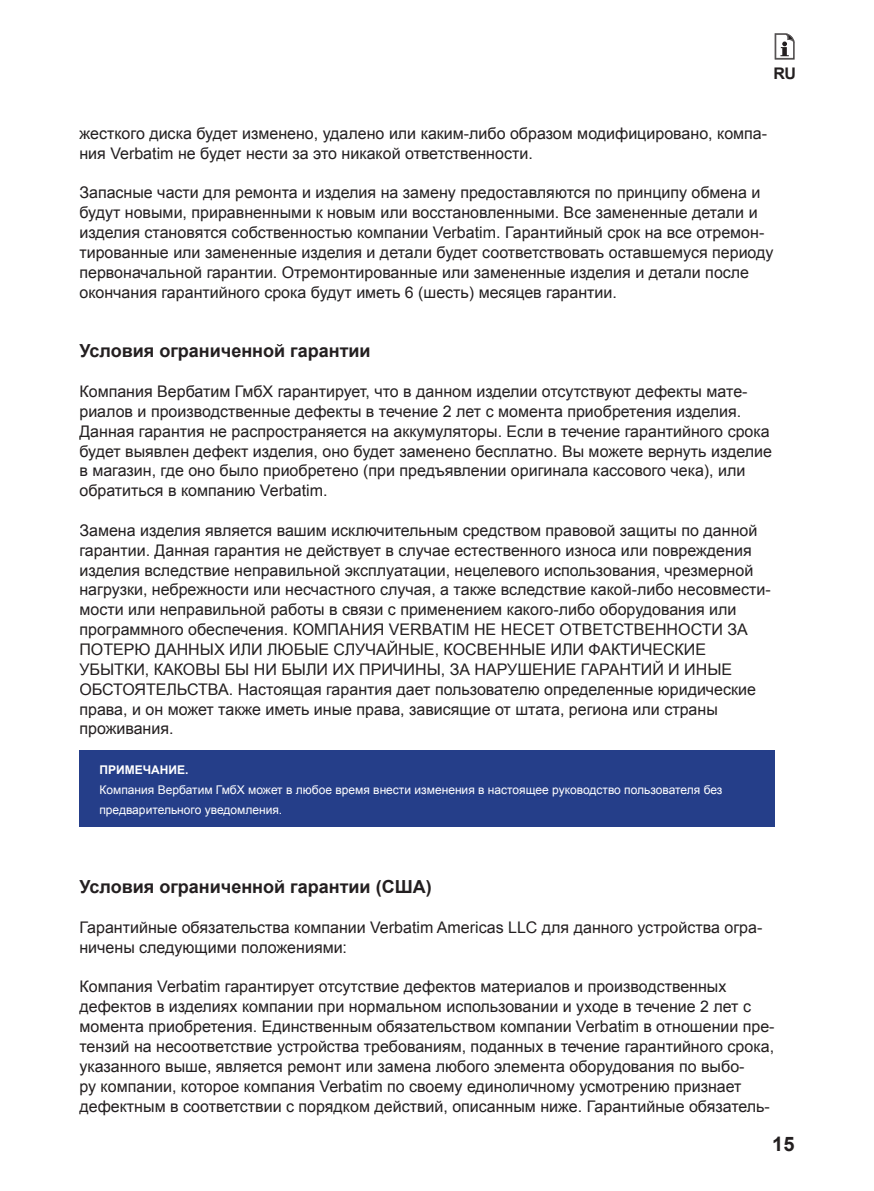
<style>
.page{position:relative;width:874px;height:1191px;background:#fff}
.page>*{position:absolute;margin:0;border:0;box-sizing:border-box;transform-origin:0 0}
.t1{font:700 20px "Arial";color:#231f20}
.t2{font:700 18px "Arial";color:#231f20}
.t3{font:16px/19.8px "Arial";color:#231f20}
.t4{font:700 16px "Arial";color:#231f20}
.t5{font:12px/19.8px "Arial";color:#fff}
.t6{font:700 12px "Arial";color:#fff}
</style>
<div class="page">
<svg style="left:774px;top:33px;width:20px;height:27px"></svg>
<div style="left:79px;top:750px;width:695px;height:76px;background:#253e89"></div>
<p class="t4" style="left:773px;top:65px;width:24px">RU</p>
<p class="t3" style="left:79px;top:123px;width:688px">жесткого диска будет изменено, удалено или каким-либо образом модифицировано, компа&shy;ния Verbatim не будет нести за это никакой ответственности.</p>
<p class="t3" style="left:79px;top:183px;width:695px">Запасные части для ремонта и изделия на замену предоставляются по принципу обмена и будут новыми, приравненными к новым или восстановленными. Все замененные детали и изделия становятся собственностью компании Verbatim. Гарантийный срок на все отремон&shy;тированные или замененные изделия и детали будет соответствовать оставшемуся периоду первоначальной гарантии. Отремонтированные или замененные изделия и детали после окончания гарантийного срока будут иметь 6 (шесть) месяцев гарантии.</p>
<p class="t2" style="left:79px;top:341px;width:292px">Условия ограниченной гарантии</p>
<p class="t3" style="left:79px;top:381px;width:693px">Компания Вербатим ГмбХ гарантирует, что в данном изделии отсутствуют дефекты мате&shy;риалов и производственные дефекты в течение 2 лет с момента приобретения изделия.<br>Данная гарантия не распространяется на аккумуляторы. Если в течение гарантийного срока будет выявлен дефект изделия, оно будет заменено бесплатно. Вы можете вернуть изделие в магазин, где оно было приобретено (при предъявлении оригинала кассового чека), или обратиться в компанию Verbatim.</p>
<p class="t3" style="left:79px;top:520px;width:692px">Замена изделия является вашим исключительным средством правовой защиты по данной гарантии. Данная гарантия не действует в случае естественного износа или повреждения изделия вследствие неправильной эксплуатации, нецелевого использования, чрезмерной нагрузки, небрежности или несчастного случая, а также вследствие какой-либо несовмести&shy;мости или неправильной работы в связи с применением какого-либо оборудования или программного обеспечения. КОМПАНИЯ VERBATIM НЕ НЕСЕТ ОТВЕТСТВЕННОСТИ ЗА ПОТЕРЮ ДАННЫХ ИЛИ ЛЮБЫЕ СЛУЧАЙНЫЕ, КОСВЕННЫЕ ИЛИ ФАКТИЧЕСКИЕ УБЫТКИ, КАКОВЫ БЫ НИ БЫЛИ ИХ ПРИЧИНЫ, ЗА НАРУШЕНИЕ ГАРАНТИЙ И ИНЫЕ ОБСТОЯТЕЛЬСТВА. Настоящая гарантия дает пользователю определенные юридические права, и он может также иметь иные права, зависящие от штата, региона или страны проживания.</p>
<p class="t6" style="left:99px;top:763px;width:90px">ПРИМЕЧАНИЕ.</p>
<p class="t5" style="left:99px;top:780px;width:624px">Компания Вербатим ГмбХ может в любое время внести изменения в настоящее руководство пользователя без предварительного уведомления.</p>
<p class="t2" style="left:79px;top:877px;width:354px">Условия ограниченной гарантии (США)</p>
<p class="t3" style="left:79px;top:917px;width:684px">Гарантийные обязательства компании Verbatim Americas LLC для данного устройства огра&shy;ничены следующими положениями:</p>
<p class="t3" style="left:79px;top:977px;width:696px">Компания Verbatim гарантирует отсутствие дефектов материалов и производственных дефектов в изделиях компании при нормальном использовании и уходе в течение 2 лет с момента приобретения. Единственным обязательством компании Verbatim в отношении пре&shy;тензий на несоответствие устройства требованиям, поданных в течение гарантийного срока, указанного выше, является ремонт или замена любого элемента оборудования по выбо-<br>ру компании, которое компания Verbatim по своему единоличному усмотрению признает дефектным в соответствии с порядком действий, описанным ниже. Гарантийные обязатель-</p>
<p class="t1" style="left:771px;top:1132px;width:24px">15</p>
</div>
